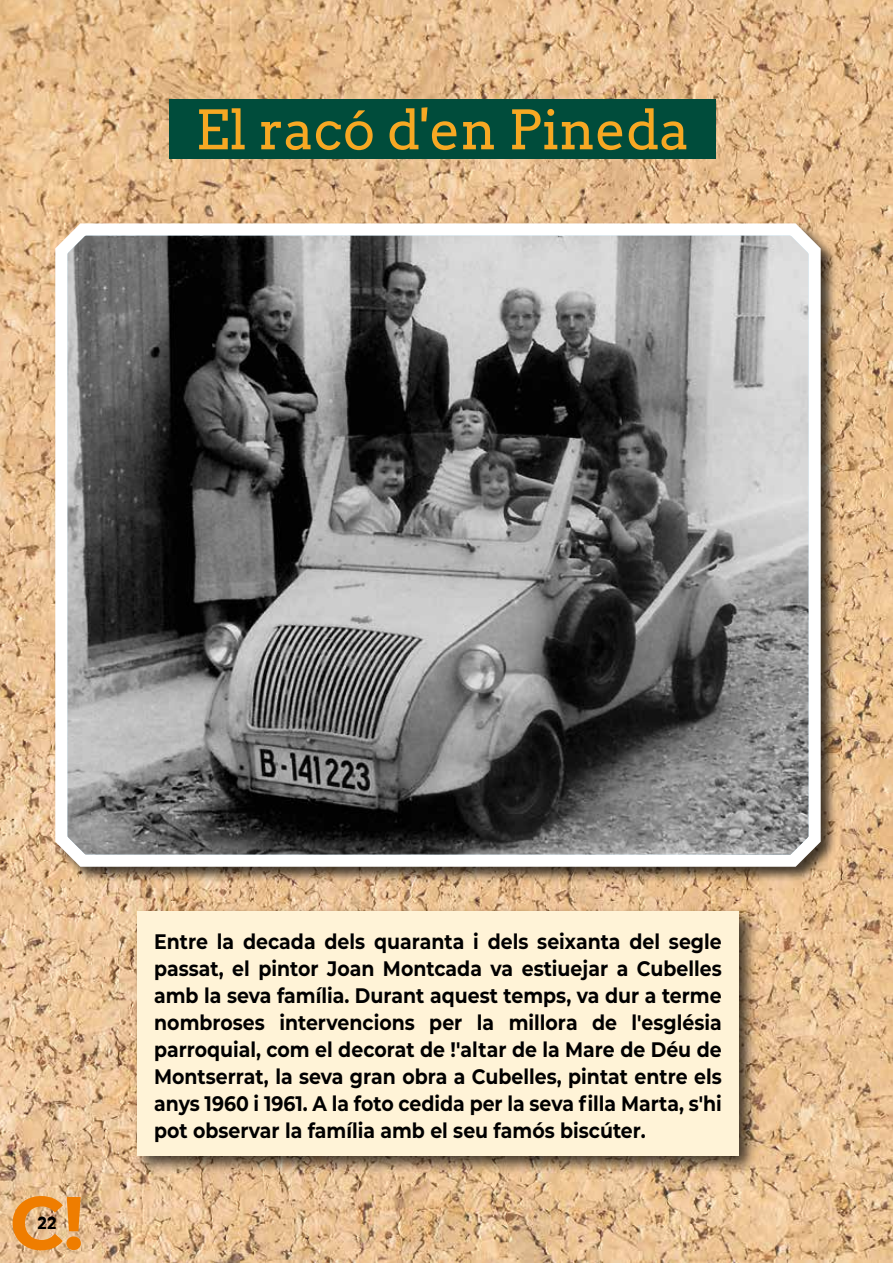
<style>
.page{position:relative;width:893px;height:1263px;background:#fff}
.page>*{position:absolute;margin:0;border:0;box-sizing:border-box;transform-origin:0 0}
.t1{font:54px "Arvo";color:#f7a823}
.t2{font:700 21px/27px "Montserrat";color:#000;text-align:justify;scale:.9 1}
.t3{font:700 16.5px "Arvo";color:#000}
</style>
<div class="page">
<img style="left:0;top:0;width:893px;height:1263px">
<svg style="left:44px;top:212px;width:788px;height:666px;background:#7d7b79"></svg>
<div style="left:169px;top:99px;width:546px;height:60px;background:#004c3b"></div>
<div style="left:133px;top:907px;width:625px;height:268px;background:#000;opacity:.7"></div>
<div style="left:137px;top:911px;width:602px;height:245px;background:#fff3d7"></div>
<svg style="left:13px;top:1196px;width:68px;height:54px;background:#e69b49"></svg>
<h1 class="t1" style="left:195px;top:97px;width:495px">El racó d'en Pineda</h1>
<p class="t3" style="left:37px;top:1212px;width:21px">22</p>
<p class="t2" style="left:154px;top:926px;width:632px">Entre la decada dels quaranta i dels seixanta del segle passat, el pintor Joan Montcada va estiuejar a Cubelles amb la seva família. Durant aquest temps, va dur a terme nombroses intervencions per la millora de l'església parroquial, com el decorat de !'altar de la Mare de Déu de Montserrat, la seva gran obra a Cubelles, pintat entre els anys 1960 i 1961. A la foto cedida per la seva filla Marta, s'hi pot observar la família amb el seu famós biscúter.</p>
</div>
